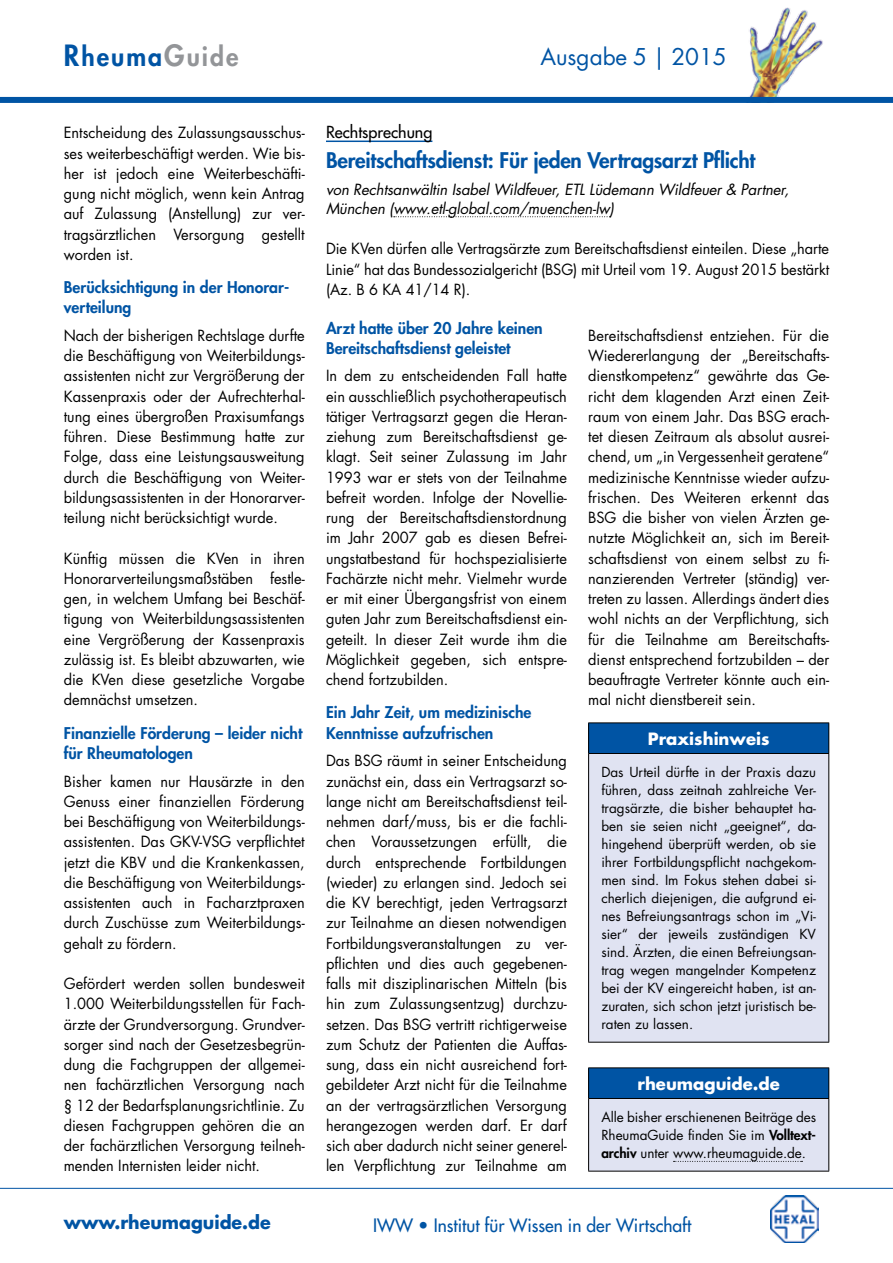
<style>
.page{position:relative;width:893px;height:1263px;background:#fff}
.page>*{position:absolute;margin:0;border:0;box-sizing:border-box;transform-origin:0 0}
.t1{font:800 25.5px "Futura Std";letter-spacing:.08em;color:#0054a4}
.t2{font:22.5px "Futura Std";color:#0054a4}
.t3{font:800 21px "Futura Std";letter-spacing:-.01em;color:#0054a4}
.t4{font:500 18px "Futura Std";color:#0054a4}
.t5{font:700 18px "Futura Std";color:#0054a4}
.t6{font:700 16.5px "Futura Std";color:#fff}
.t7{font:500 16.2px "Futura Std";color:#000}
.t8{font:800 15.75px/20.2px "Futura Std";color:#0054a4}
.t9{font:15px/20.2px "Futura Std";color:#000;text-align:justify}
.t10{font:italic 15px/19.2px "Futura Std";letter-spacing:-.01em;color:#000}
.t11{font:13.5px/18px "Futura Std";letter-spacing:-.005em;color:#000;text-align:justify}
.s1{font-size:28.5px}
.s2{font-size:28.5px;color:#939598}
.s3{color:#939598}
.s4{font-weight:800}
</style>
<div class="page">
<img style="left:738px;top:7px;width:88px;height:90px">
<div style="left:0;top:97px;width:893px;height:6px;background:#0054a4"></div>
<hr style="left:0;top:1188px;width:893px;height:1px;background:#0054a4">
<img style="left:771px;top:1195px;width:47px;height:48px">
<hr style="left:326px;top:141px;width:106px;height:1px;background:#0054a4">
<svg style="left:394px;top:216px;width:216px;height:1px"></svg>
<div style="left:589px;top:723px;width:240px;height:30px;background:#0054a4"></div>
<div style="left:589px;top:753px;width:240px;height:289px;background:#e0e3f2"></div>
<hr style="left:588px;top:754px;width:1px;height:288px;background:#000">
<hr style="left:828px;top:754px;width:1px;height:288px;background:#000">
<hr style="left:588px;top:1042px;width:241px;height:1px;background:#000">
<hr style="left:588px;top:722px;width:241px;height:1px;background:#000">
<hr style="left:588px;top:723px;width:1px;height:30px;background:#000">
<hr style="left:828px;top:723px;width:1px;height:30px;background:#000">
<hr style="left:588px;top:753px;width:241px;height:1px;background:#000">
<div style="left:589px;top:1068px;width:240px;height:30px;background:#0054a4"></div>
<div style="left:589px;top:1098px;width:240px;height:73px;background:#e0e3f2"></div>
<hr style="left:588px;top:1099px;width:1px;height:72px;background:#000">
<hr style="left:828px;top:1099px;width:1px;height:72px;background:#000">
<hr style="left:588px;top:1171px;width:241px;height:1px;background:#000">
<hr style="left:588px;top:1067px;width:241px;height:1px;background:#000">
<hr style="left:588px;top:1068px;width:1px;height:30px;background:#000">
<hr style="left:828px;top:1068px;width:1px;height:30px;background:#000">
<hr style="left:588px;top:1098px;width:241px;height:1px;background:#000">
<svg style="left:674px;top:1161px;width:128px;height:1px"></svg>
<h1 class="t1" style="left:64px;top:41px;width:176px"><span class="s1">R</span>heuma<span class="s2">G</span><span class="s3">uide</span></h1>
<h2 class="t2" style="left:540px;top:42px;width:188px">Ausgabe 5 | 2015</h2>
<p class="t9" style="left:64px;top:123px;width:242px">Entscheidung des Zulassungsausschus&shy;ses weiterbeschäftigt werden. Wie bis&shy;her ist jedoch eine Weiterbeschäfti&shy;gung nicht möglich, wenn kein Antrag auf Zulassung (Anstellung) zur ver&shy;tragsärztlichen Versorgung gestellt worden ist.</p>
<p class="t8" style="left:64px;top:277px;width:227px">Berücksichtigung in der Honorar&shy;verteilung</p>
<p class="t9" style="left:64px;top:325px;width:242px">Nach der bisherigen Rechtslage durfte die Beschäftigung von Weiterbildungs&shy;assistenten nicht zur Vergrößerung der Kassenpraxis oder der Aufrechterhal&shy;tung eines übergroßen Praxisumfangs führen. Diese Bestimmung hatte zur Folge, dass eine Leistungsausweitung durch die Beschäftigung von Weiter&shy;bildungsassistenten in der Honorarver&shy;teilung nicht berücksichtigt wurde.</p>
<p class="t9" style="left:64px;top:548px;width:242px">Künftig müssen die KVen in ihren Honorarverteilungsmaßstäben festle&shy;gen, in welchem Umfang bei Beschäf&shy;tigung von Weiterbildungsassistenten eine Vergrößerung der Kassenpraxis zulässig ist. Es bleibt abzuwarten, wie die KVen diese gesetzliche Vorgabe demnächst umsetzen.</p>
<p class="t8" style="left:64px;top:722px;width:240px">Finanzielle Förderung – leider nicht für Rheumatologen</p>
<p class="t9" style="left:64px;top:771px;width:242px">Bisher kamen nur Hausärzte in den Genuss einer finanziellen Förderung bei Beschäftigung von Weiterbildungs&shy;assistenten. Das GKV-VSG verpflichtet jetzt die KBV und die Krankenkassen, die Beschäftigung von Weiterbildungs&shy;assistenten auch in Facharztpraxen durch Zuschüsse zum Weiterbildungs&shy;gehalt zu fördern.</p>
<p class="t9" style="left:64px;top:973px;width:242px">Gefördert werden sollen bundesweit 1.000 Weiterbildungsstellen für Fach&shy;ärzte der Grundversorgung. Grundver&shy;sorger sind nach der Gesetzesbegrün&shy;dung die Fachgruppen der allgemei&shy;nen fachärztlichen Versorgung nach § 12 der Bedarfsplanungsrichtlinie. Zu diesen Fachgruppen gehören die an der fachärztlichen Versorgung teilneh&shy;menden Internisten leider nicht.</p>
<p class="t5" style="left:64px;top:1210px;width:209px">www.rheumaguide.de</p>
<p class="t7" style="left:326px;top:122px;width:108px">Rechtsprechung</p>
<h3 class="t3" style="left:326px;top:147px;width:431px">Bereitschaftsdienst: Für jeden Vertragsarzt Pflicht</h3>
<p class="t10" style="left:326px;top:180px;width:465px">von Rechtsanwältin Isabel Wildfeuer, ETL Lüdemann Wildfeuer &amp; Partner,<br>München (www.etl-global.com/muenchen-lw)</p>
<p class="t9" style="left:326px;top:239px;width:505px">Die KVen dürfen alle Vertragsärzte zum Bereitschaftsdienst einteilen. Diese „harte Linie“ hat das Bundessozialgericht (BSG) mit Urteil vom 19. August 2015 bestärkt (Az. B 6 KA 41/14 R).</p>
<p class="t8" style="left:326px;top:318px;width:218px">Arzt hatte über 20 Jahre keinen<br>Bereitschaftsdienst geleistet</p>
<p class="t9" style="left:326px;top:366px;width:242px">In dem zu entscheidenden Fall hatte ein ausschließlich psychotherapeutisch tätiger Vertragsarzt gegen die Heran&shy;ziehung zum Bereitschaftsdienst ge&shy;klagt. Seit seiner Zulassung im Jahr 1993 war er stets von der Teilnahme befreit worden. Infolge der Novellie&shy;rung der Bereitschaftsdienstordnung im Jahr 2007 gab es diesen Befrei&shy;ungstatbestand für hochspezialisierte Fachärzte nicht mehr. Vielmehr wurde er mit einer Übergangsfrist von einem guten Jahr zum Bereitschaftsdienst ein&shy;geteilt. In dieser Zeit wurde ihm die Möglichkeit gegeben, sich entspre&shy;chend fortzubilden.</p>
<p class="t8" style="left:326px;top:702px;width:207px">Ein Jahr Zeit, um medizinische<br>Kenntnisse aufzufrischen</p>
<p class="t9" style="left:326px;top:751px;width:242px">Das BSG räumt in seiner Entscheidung zunächst ein, dass ein Vertragsarzt so&shy;lange nicht am Bereitschaftsdienst teil&shy;nehmen darf/muss, bis er die fachli&shy;chen Voraussetzungen erfüllt, die durch entsprechende Fortbildungen (wieder) zu erlangen sind. Jedoch sei die KV berechtigt, jeden Vertragsarzt zur Teilnahme an diesen notwendigen Fortbildungsveranstaltungen zu ver&shy;pflichten und dies auch gegebenen&shy;falls mit disziplinarischen Mitteln (bis hin zum Zulassungsentzug) durchzu&shy;setzen. Das BSG vertritt richtigerweise zum Schutz der Patienten die Auffas&shy;sung, dass ein nicht ausreichend fort&shy;gebildeter Arzt nicht für die Teilnahme an der vertragsärztlichen Versorgung herangezogen werden darf. Er darf sich aber dadurch nicht seiner generel&shy;len Verpflichtung zur Teilnahme am</p>
<p class="t9" style="left:588px;top:325px;width:242px">Bereitschaftsdienst entziehen. Für die Wiedererlangung der „Bereitschafts&shy;dienstkompetenz“ gewährte das Ge&shy;richt dem klagenden Arzt einen Zeit&shy;raum von einem Jahr. Das BSG erach&shy;tet diesen Zeitraum als absolut ausrei&shy;chend, um „in Vergessenheit geratene“ medizinische Kenntnisse wieder aufzu&shy;frischen. Des Weiteren erkennt das BSG die bisher von vielen Ärzten ge&shy;nutzte Möglichkeit an, sich im Bereit&shy;schaftsdienst von einem selbst zu fi&shy;nanzierenden Vertreter (ständig) ver&shy;treten zu lassen. Allerdings ändert dies wohl nichts an der Verpflichtung, sich für die Teilnahme am Bereitschafts&shy;dienst entsprechend fortzubilden – der beauftragte Vertreter könnte auch ein&shy;mal nicht dienstbereit sein.</p>
<p class="t6" style="left:648px;top:728px;width:123px">Praxishinweis</p>
<p class="t11" style="left:601px;top:763px;width:216px">Das Urteil dürfte in der Praxis dazu führen, dass zeitnah zahlreiche Ver&shy;tragsärzte, die bisher behauptet ha&shy;ben sie seien nicht „geeignet“, da&shy;hingehend überprüft werden, ob sie ihrer Fortbildungspflicht nachgekom&shy;men sind. Im Fokus stehen dabei si&shy;cherlich diejenigen, die aufgrund ei&shy;nes Befreiungsantrags schon im „Vi&shy;sier“ der jeweils zuständigen KV sind. Ärzten, die einen Befreiungsan&shy;trag wegen mangelnder Kompetenz bei der KV eingereicht haben, ist an&shy;zuraten, sich schon jetzt juristisch be&shy;raten zu lassen.</p>
<p class="t6" style="left:638px;top:1073px;width:144px">rheumaguide.de</p>
<p class="t11" style="left:601px;top:1108px;width:216px">Alle bisher erschienenen Beiträge des RheumaGuide finden Sie im <span class="s4">Volltext&shy;archiv</span> unter www.rheumaguide.de.</p>
<p class="t4" style="left:373px;top:1214px;width:320px">IWW • Institut für Wissen in der Wirtschaft</p>
</div>
